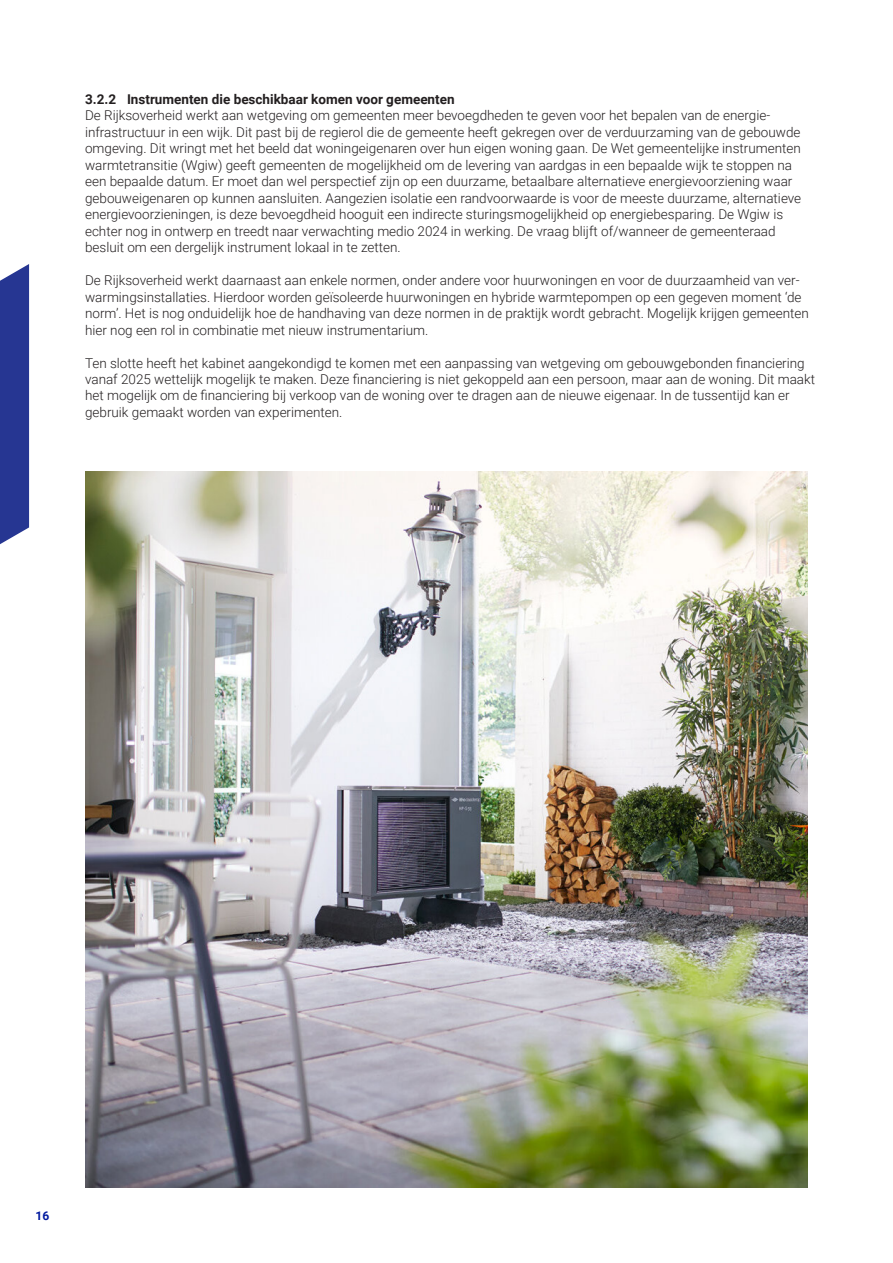
<style>
.page{position:relative;width:893px;height:1263px;background:#fff}
.page>*{position:absolute;margin:0;border:0;box-sizing:border-box;transform-origin:0 0}
.t1{font:300 13.5px/16.5px "Roboto";color:#231f20}
.t2{font:700 13.5px "Roboto";color:#231f20}
.t3{font:700 12px "Roboto";color:#00199f}
</style>
<div class="page">
<div style="left:0;top:264px;width:29px;height:281px;background:#263692"></div>
<img style="left:85px;top:471px;width:723px;height:717px">
<p class="t2" style="left:85px;top:89px;width:371px">3.2.2 Instrumenten die beschikbaar komen voor gemeenten</p>
<p class="t1" style="left:85px;top:106px;width:718px">De Rijksoverheid werkt aan wetgeving om gemeenten meer bevoegdheden te geven voor het bepalen van de energie&shy;infrastructuur in een wijk. Dit past bij de regierol die de gemeente heeft gekregen over de verduurzaming van de gebouwde omgeving. Dit wringt met het beeld dat woningeigenaren over hun eigen woning gaan. De Wet gemeentelijke instrumenten warmtetransitie (Wgiw) geeft gemeenten de mogelijkheid om de levering van aardgas in een bepaalde wijk te stoppen na een bepaalde datum. Er moet dan wel perspectief zijn op een duurzame, betaalbare alternatieve energievoorziening waar gebouweigenaren op kunnen aansluiten. Aangezien isolatie een randvoorwaarde is voor de meeste duurzame, alternatieve energievoorzieningen, is deze bevoegdheid hooguit een indirecte sturingsmogelijkheid op energiebesparing. De Wgiw is echter nog in ontwerp en treedt naar verwachting medio 2024 in werking. De vraag blijft of/wanneer de gemeenteraad besluit om een dergelijk instrument lokaal in te zetten.</p>
<p class="t1" style="left:85px;top:271px;width:725px">De Rijksoverheid werkt daarnaast aan enkele normen, onder andere voor huurwoningen en voor de duurzaamheid van ver&shy;warmingsinstallaties. Hierdoor worden geïsoleerde huurwoningen en hybride warmtepompen op een gegeven moment ‘de norm’. Het is nog onduidelijk hoe de handhaving van deze normen in de praktijk wordt gebracht. Mogelijk krijgen gemeenten hier nog een rol in combinatie met nieuw instrumentarium.</p>
<p class="t1" style="left:85px;top:354px;width:731px">Ten slotte heeft het kabinet aangekondigd te komen met een aanpassing van wetgeving om gebouwgebonden financiering vanaf 2025 wettelijk mogelijk te maken. Deze financiering is niet gekoppeld aan een persoon, maar aan de woning. Dit maakt het mogelijk om de financiering bij verkoop van de woning over te dragen aan de nieuwe eigenaar. In de tussentijd kan er gebruik gemaakt worden van experimenten.</p>
<p class="t3" style="left:36px;top:1207px;width:15px">16</p>
</div>
